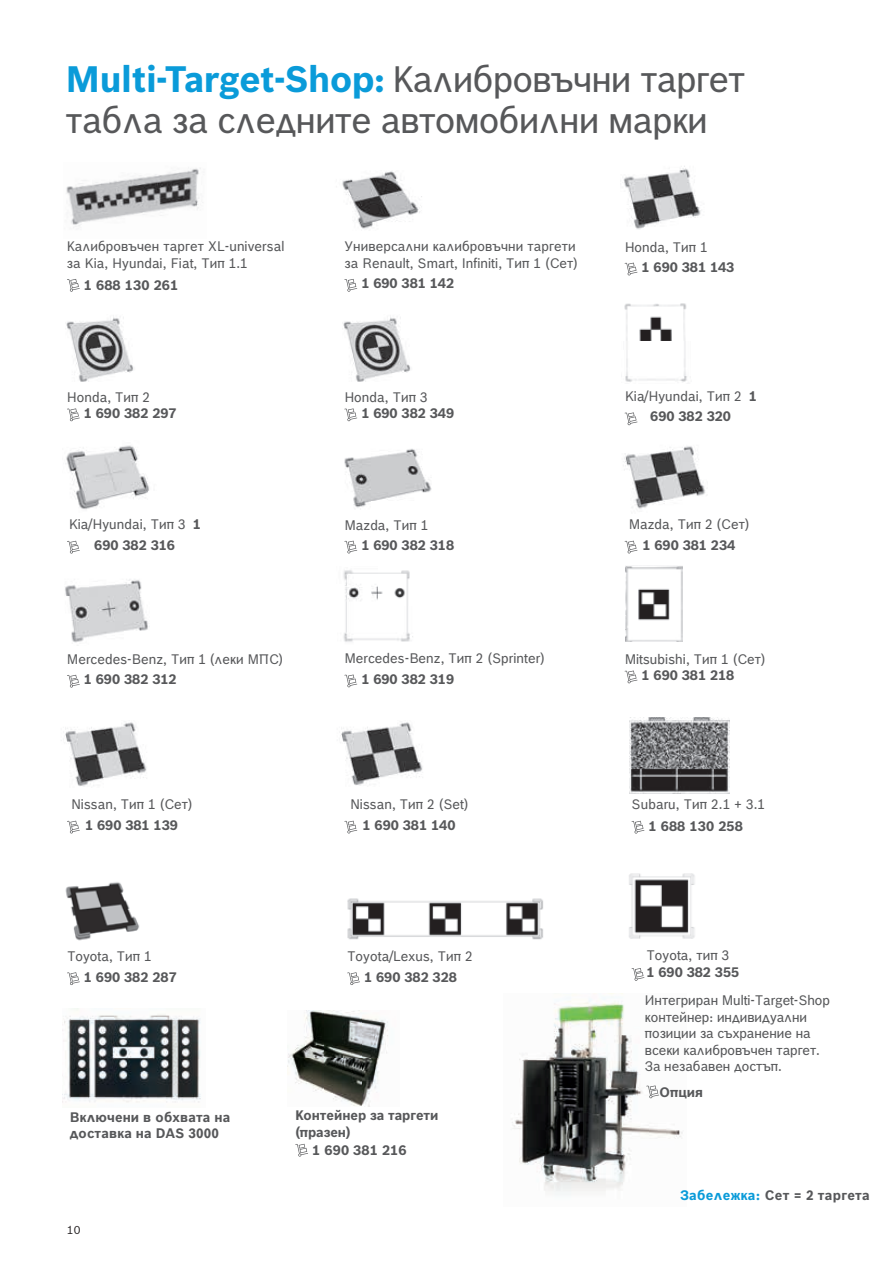
<style>
.page{position:relative;width:893px;height:1263px;background:#fff}
.page>*{position:absolute;margin:0;border:0;box-sizing:border-box;transform-origin:0 0}
.t1{font:700 36px "Bosch Sans";letter-spacing:-.01em;color:#0a9bd9}
.t2{font:36px "Bosch Office Sans";letter-spacing:-.01em;color:#57585a}
.t3{font:13.5px/16.5px "Bosch Office Sans";letter-spacing:.01em;color:#57585a}
.t4{font:700 13.5px "Bosch Sans";color:#57585a}
.t5{font:700 13.5px/16.5px "Bosch Office Sans";letter-spacing:.01em;color:#57585a}
.t6{font:11.25px "Bosch Sans";color:#231f20}
.s1{font-family:"Bosch Office Sans";font-weight:400;color:#57585a}
.s2{font-family:"Bosch Sans";font-weight:700}
.s3{color:#0a9bd9}
</style>
<div class="page">
<img style="left:65px;top:882px;width:75px;height:59px">
<img style="left:629px;top:873px;width:66px;height:66px">
<img style="left:66px;top:317px;width:68px;height:65px">
<img style="left:343px;top:317px;width:68px;height:65px">
<img style="left:66px;top:168px;width:137px;height:60px">
<img style="left:65px;top:579px;width:85px;height:64px">
<img style="left:344px;top:449px;width:88px;height:59px">
<img style="left:65px;top:722px;width:82px;height:65px">
<img style="left:341px;top:722px;width:82px;height:64px">
<img style="left:343px;top:570px;width:70px;height:72px">
<img style="left:624px;top:303px;width:63px;height:79px">
<img style="left:629px;top:717px;width:101px;height:76px">
<img style="left:347px;top:898px;width:196px;height:42px">
<img style="left:65px;top:445px;width:84px;height:65px">
<img style="left:623px;top:166px;width:78px;height:64px">
<img style="left:625px;top:566px;width:57px;height:75px">
<img style="left:63px;top:1009px;width:138px;height:94px">
<img style="left:342px;top:171px;width:80px;height:58px">
<img style="left:623px;top:446px;width:83px;height:63px">
<img style="left:512px;top:997px;width:171px;height:198px">
<svg style="left:67px;top:279px;width:13px;height:13px"></svg>
<svg style="left:67px;top:408px;width:13px;height:13px"></svg>
<svg style="left:67px;top:541px;width:13px;height:12px"></svg>
<svg style="left:67px;top:675px;width:13px;height:13px"></svg>
<svg style="left:67px;top:821px;width:13px;height:12px"></svg>
<svg style="left:632px;top:821px;width:12px;height:12px"></svg>
<svg style="left:344px;top:279px;width:13px;height:13px"></svg>
<svg style="left:344px;top:408px;width:13px;height:13px"></svg>
<svg style="left:344px;top:541px;width:13px;height:12px"></svg>
<svg style="left:344px;top:674px;width:13px;height:13px"></svg>
<svg style="left:344px;top:821px;width:13px;height:12px"></svg>
<svg style="left:67px;top:972px;width:13px;height:13px"></svg>
<svg style="left:646px;top:1085px;width:13px;height:13px"></svg>
<svg style="left:295px;top:1144px;width:13px;height:12px"></svg>
<svg style="left:625px;top:263px;width:12px;height:12px"></svg>
<svg style="left:625px;top:412px;width:12px;height:13px"></svg>
<svg style="left:625px;top:541px;width:12px;height:12px"></svg>
<svg style="left:625px;top:670px;width:12px;height:13px"></svg>
<svg style="left:347px;top:972px;width:13px;height:13px"></svg>
<svg style="left:632px;top:968px;width:12px;height:13px"></svg>
<img style="left:287px;top:1010px;width:101px;height:96px">
<h1 class="t1" style="left:66px;top:56px;width:681px">Multi-Target-Shop: <span class="s1">Калибровъчни таргет</span></h1>
<h1 class="t2" style="left:66px;top:93px;width:643px">табла за следните автомобилни марки</h1>
<p class="t3" style="left:67px;top:238px;width:219px">Калибровъчен таргет XL-universal за Kia, Hyundai, Fiat, Тип 1.1</p>
<p class="t4" style="left:84px;top:277px;width:96px">1 688 130 261</p>
<p class="t3" style="left:344px;top:238px;width:235px">Универсални калибровъчни таргети за Renault, Smart, Infiniti, Тип 1 (Сет)</p>
<p class="t4" style="left:361px;top:275px;width:94px">1 690 381 142</p>
<p class="t3" style="left:625px;top:238px;width:85px">Honda, Тип 1</p>
<p class="t4" style="left:642px;top:259px;width:94px">1 690 381 143</p>
<p class="t3" style="left:67px;top:388px;width:85px">Honda, Тип 2</p>
<p class="t4" style="left:84px;top:405px;width:94px">1 690 382 297</p>
<p class="t3" style="left:344px;top:388px;width:85px">Honda, Тип 3</p>
<p class="t4" style="left:361px;top:405px;width:94px">1 690 382 349</p>
<p class="t3" style="left:625px;top:387px;width:134px">Kia/Hyundai, Тип 2 <span class="s2">1</span></p>
<p class="t4" style="left:650px;top:408px;width:82px">690 382 320</p>
<p class="t3" style="left:69px;top:515px;width:134px">Kia/Hyundai, Тип 3 <span class="s2">1</span></p>
<p class="t4" style="left:94px;top:536px;width:82px">690 382 316</p>
<p class="t3" style="left:344px;top:516px;width:85px">Mazda, Тип 1</p>
<p class="t4" style="left:361px;top:537px;width:94px">1 690 382 318</p>
<p class="t3" style="left:629px;top:515px;width:122px">Mazda, Тип 2 (Сет)</p>
<p class="t4" style="left:642px;top:536px;width:94px">1 690 381 234</p>
<p class="t3" style="left:67px;top:650px;width:218px">Mercedes-Benz, Тип 1 (леки МПС)</p>
<p class="t4" style="left:84px;top:671px;width:94px">1 690 382 312</p>
<p class="t3" style="left:344px;top:650px;width:202px">Mercedes-Benz, Тип 2 (Sprinter)</p>
<p class="t4" style="left:361px;top:671px;width:94px">1 690 382 319</p>
<p class="t3" style="left:625px;top:650px;width:143px">Mitsubishi, Тип 1 (Сет)</p>
<p class="t4" style="left:642px;top:667px;width:94px">1 690 381 218</p>
<p class="t3" style="left:71px;top:795px;width:123px">Nissan, Тип 1 (Сет)</p>
<p class="t4" style="left:85px;top:816px;width:94px">1 690 381 139</p>
<p class="t3" style="left:350px;top:795px;width:120px">Nissan, Тип 2 (Set)</p>
<p class="t4" style="left:363px;top:816px;width:94px">1 690 381 140</p>
<p class="t3" style="left:632px;top:795px;width:135px">Subaru, Тип 2.1 + 3.1</p>
<p class="t4" style="left:648px;top:818px;width:96px">1 688 130 258</p>
<p class="t3" style="left:67px;top:947px;width:86px">Toyota, Тип 1</p>
<p class="t4" style="left:84px;top:968px;width:94px">1 690 382 287</p>
<p class="t3" style="left:347px;top:947px;width:127px">Toyota/Lexus, Тип 2</p>
<p class="t4" style="left:364px;top:968px;width:94px">1 690 382 328</p>
<p class="t3" style="left:646px;top:947px;width:84px">Toyota, тип 3</p>
<p class="t4" style="left:646px;top:963px;width:94px">1 690 382 355</p>
<p class="t3" style="left:645px;top:991px;width:187px">Интегриран Multi-Target-Shop контейнер: индивидуални позиции за съхранение на всеки калибровъчен таргет.<br>За незабавен достъп.</p>
<p class="t5" style="left:659px;top:1082px;width:45px">Опция</p>
<p class="t5" style="left:70px;top:1108px;width:162px">Включени в обхвата на доставка на DAS 3000</p>
<p class="t5" style="left:295px;top:1106px;width:145px">Контейнер за таргети (празен)</p>
<p class="t4" style="left:312px;top:1141px;width:96px">1 690 381 216</p>
<p class="t5" style="left:680px;top:1186px;width:191px"><span class="s3">Забележка:</span> Сет = 2 таргета</p>
<p class="t6" style="left:67px;top:1223px;width:15px">10</p>
</div>
